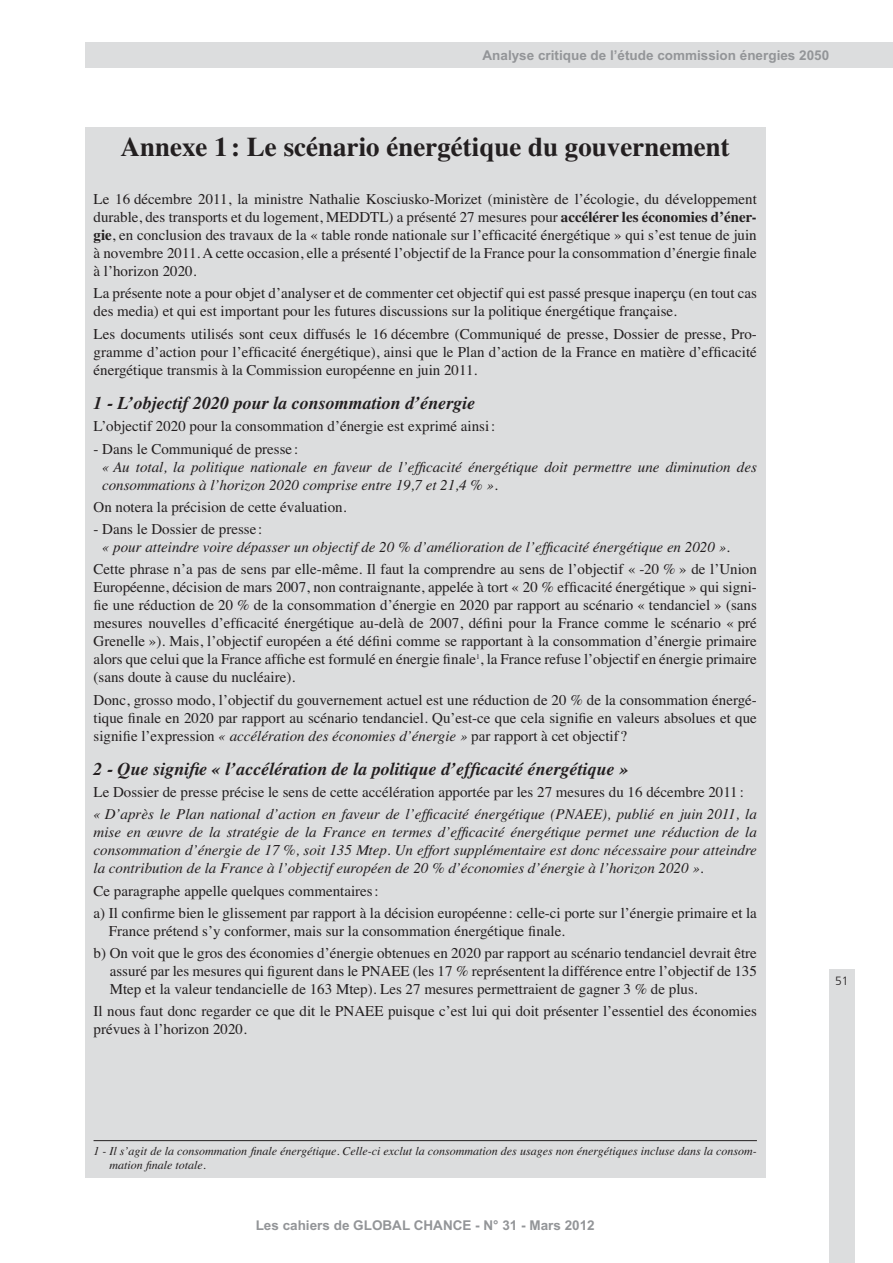
<style>
.page{position:relative;width:893px;height:1263px;background:#fff}
.page>*{position:absolute;margin:0;border:0;box-sizing:border-box;transform-origin:0 0}
.t1{font:700 27px "Times";color:#231f20}
.t2{font:italic 700 18px "Times";color:#231f20}
.t3{font:15px/18px "Times";color:#231f20}
.t4{font:italic 15px/18px "Times";color:#231f20}
.t5{font:700 13.5px "Arial";color:#939598}
.t6{font:italic 12px/14.4px "Times";color:#231f20}
.t7{font:300 12px "Frutiger";color:#231f20}
.s1{font-weight:700}
.s2{font-style:normal}
.s3{font-style:italic}
</style>
<div class="page">
<div style="left:829px;top:969px;width:26px;height:294px;background:#dcddde"></div>
<div style="left:85px;top:43px;width:808px;height:25px;background:#dcddde"></div>
<div style="left:85px;top:128px;width:680px;height:1050px;background:#dcddde"></div>
<hr style="left:94px;top:1140px;width:663px;height:1px;background:#231f20">
<p class="t5" style="left:482px;top:48px;width:348px">Analyse critique de l’étude commission énergies 2050</p>
<p class="t1" style="left:121px;top:137px;width:611px">Annexe 1 : Le scénario énergétique du gouvernement</p>
<p class="t3" style="left:94px;top:191px;width:665px;text-align:justify">Le 16 décembre 2011, la ministre Nathalie Kosciusko-Morizet (ministère de l’écologie, du développement durable, des transports et du logement, MEDDTL) a présenté 27 mesures pour <span class="s1">accélérer les économies d’éner&shy;gie</span>, en conclusion des travaux de la « table ronde nationale sur l’efficacité énergétique » qui s’est tenue de juin à novembre 2011. A cette occasion, elle a présenté l’objectif de la France pour la consommation d’énergie finale à l’horizon 2020.</p>
<p class="t3" style="left:94px;top:286px;width:665px">La présente note a pour objet d’analyser et de commenter cet objectif qui est passé presque inaperçu (en tout cas des media) et qui est important pour les futures discussions sur la politique énergétique française.</p>
<p class="t3" style="left:94px;top:326px;width:665px;text-align:justify">Les documents utilisés sont ceux diffusés le 16 décembre (Communiqué de presse, Dossier de presse, Pro&shy;gramme d’action pour l’efficacité énergétique), ainsi que le Plan d’action de la France en matière d’efficacité énergétique transmis à la Commission européenne en juin 2011.</p>
<p class="t2" style="left:94px;top:396px;width:383px">1 - L’objectif 2020 pour la consommation d’énergie</p>
<p class="t3" style="left:94px;top:419px;width:403px">L’objectif 2020 pour la consommation d’énergie est exprimé ainsi :</p>
<p class="t4" style="left:102px;top:441px;width:656px;text-indent:-9px"><span class="s2">- Dans le Communiqué de presse :<br></span>« Au total, la politique nationale en faveur de l’efficacité énergétique doit permettre une diminution des consommations à l’horizon 2020 comprise entre 19,7 et 21,4 % ».</p>
<p class="t3" style="left:94px;top:499px;width:254px">On notera la précision de cette évaluation.</p>
<p class="t4" style="left:102px;top:521px;width:629px;text-indent:-9px"><span class="s2">- Dans le Dossier de presse :<br></span>« pour atteindre voire dépasser un objectif de 20 % d’amélioration de l’efficacité énergétique en 2020 ».</p>
<p class="t3" style="left:94px;top:562px;width:665px;text-align:justify">Cette phrase n’a pas de sens par elle-même. Il faut la comprendre au sens de l’objectif « -20 % » de l’Union Européenne, décision de mars 2007, non contraignante, appelée à tort « 20 % efficacité énergétique » qui signi&shy;fie une réduction de 20 % de la consommation d’énergie en 2020 par rapport au scénario « tendanciel » (sans mesures nouvelles d’efficacité énergétique au-delà de 2007, défini pour la France comme le scénario « pré Grenelle »). Mais, l’objectif européen a été défini comme se rapportant à la consommation d’énergie primaire alors que celui que la France affiche est formulé en énergie finale<sup>1</sup>, la France refuse l’objectif en énergie primaire (sans doute à cause du nucléaire).</p>
<p class="t3" style="left:94px;top:692px;width:665px;text-align:justify">Donc, grosso modo, l’objectif du gouvernement actuel est une réduction de 20 % de la consommation énergé&shy;tique finale en 2020 par rapport au scénario tendanciel. Qu’est-ce que cela signifie en valeurs absolues et que signifie l’expression <span class="s3">« accélération des économies d’énergie »</span> par rapport à cet objectif ?</p>
<p class="t2" style="left:94px;top:762px;width:536px">2 - Que signifie « l’accélération de la politique d’efficacité énergétique »</p>
<p class="t4" style="left:94px;top:782px;width:665px;line-height:22.2px"><span class="s2">Le Dossier de presse précise le sens de cette accélération apportée par les 27 mesures du 16 décembre 2011 :<br></span>« D’après le Plan national d’action en faveur de l’efficacité énergétique (PNAEE), publié en juin 2011, la</p>
<p class="t4" style="left:94px;top:825px;width:665px;text-align:justify">mise en œuvre de la stratégie de la France en termes d’efficacité énergétique permet une réduction de la consommation d’énergie de 17 %, soit 135 Mtep. Un effort supplémentaire est donc nécessaire pour atteindre la contribution de la France à l’objectif européen de 20 % d’économies d’énergie à l’horizon 2020 ».</p>
<p class="t3" style="left:94px;top:881px;width:665px;line-height:22.2px">Ce paragraphe appelle quelques commentaires :<br>a) Il confirme bien le glissement par rapport à la décision européenne : celle-ci porte sur l’énergie primaire et la</p>
<p class="t3" style="left:94px;top:921px;width:665px;line-height:22.2px;text-indent:15px">France prétend s’y conformer, mais sur la consommation énergétique finale.<br>b) On voit que le gros des économies d’énergie obtenues en 2020 par rapport au scénario tendanciel devrait être</p>
<p class="t3" style="left:110px;top:963px;width:649px">assuré par les mesures qui figurent dans le PNAEE (les 17 % représentent la différence entre l’objectif de 135<br>Mtep et la valeur tendancielle de 163 Mtep). Les 27 mesures permettraient de gagner 3 % de plus.</p>
<p class="t3" style="left:94px;top:1004px;width:665px">Il nous faut donc regarder ce que dit le PNAEE puisque c’est lui qui doit présenter l’essentiel des économies prévues à l’horizon 2020.</p>
<p class="t6" style="left:110px;top:1145px;width:649px;text-indent:-16px">1 - Il s’agit de la consommation finale énergétique. Celle-ci exclut la consommation des usages non énergétiques incluse dans la consom&shy;mation finale totale.</p>
<p class="t5" style="left:256px;top:1218px;width:341px">Les cahiers de GLOBAL CHANCE - N° 31 - Mars 2012</p>
<p class="t7" style="left:835px;top:976px;width:15px">51</p>
</div>
